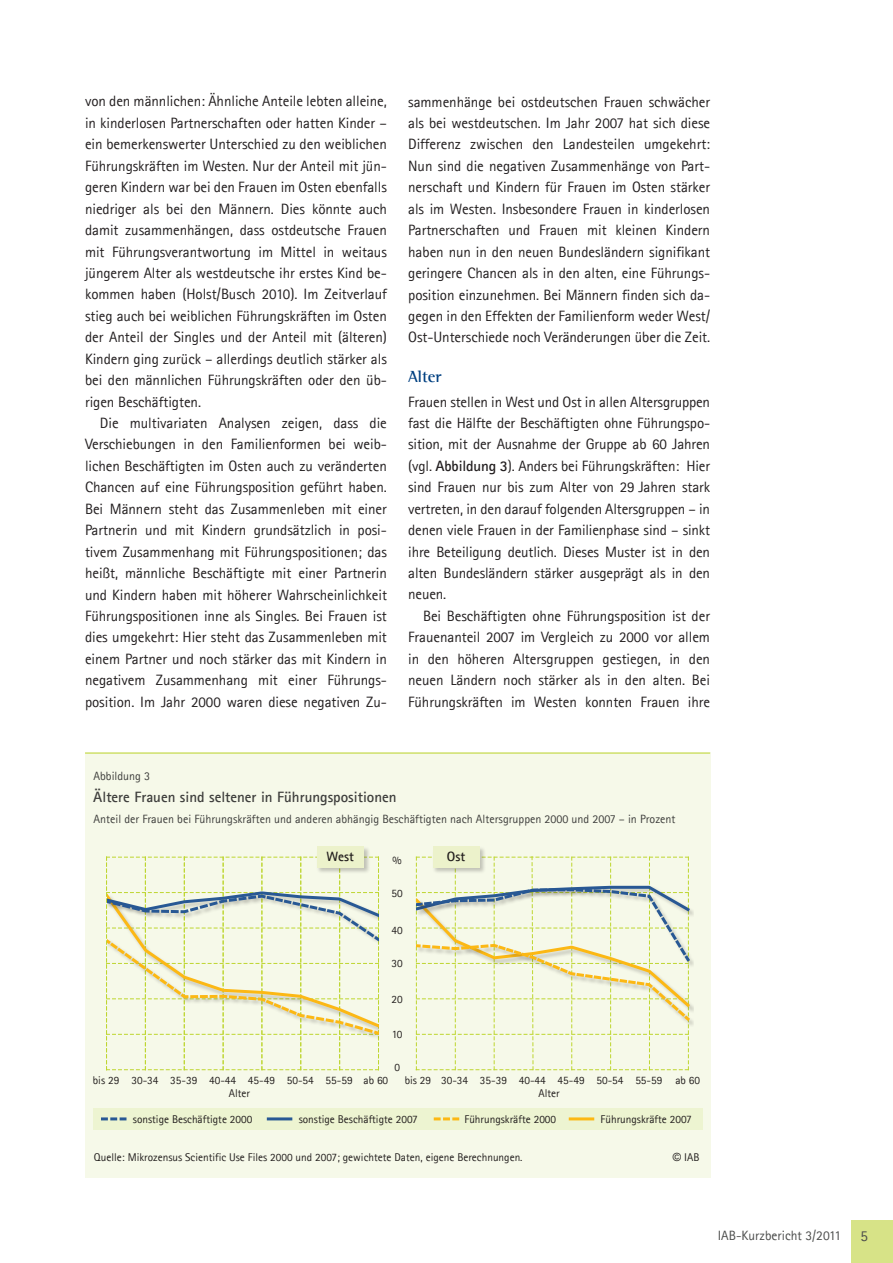
<style>
.page{position:relative;width:893px;height:1263px;background:#fff}
.page>*{position:absolute;margin:0;border:0;box-sizing:border-box;transform-origin:0 0}
.t1{font:700 16.5px "Agfa Rotis Semi Serif";letter-spacing:-.005em;color:#014081}
.t2{font:15px/21.5px "Agfa Rotis Sans Serif";letter-spacing:-.005em;color:#231f20;text-align:justify}
.t3{font:700 15px "Agfa Rotis Sans Serif";color:#3e3e3c}
.t4{font:15px "Agfa Rotis Sans Serif";color:#4b4c4b}
.t5{font:13.5px "Agfa Rotis Sans Serif";color:#4b4c4b}
.t6{font:700 13.5px "Agfa Rotis Sans Serif";color:#221e1d}
.t7{font:12px "Agfa Rotis Sans Serif";color:#3e3e3c}
.t8{font:11.25px/12.9px "Agfa Rotis Sans Serif";color:#221e1d;text-align:center}
.s1{font-weight:700}
.s2{font-family:"Arial"}
</style>
<div class="page">
<div style="left:85px;top:753px;width:625px;height:425px;background:#f6f9e9"></div>
<svg style="left:106px;top:857px;width:273px;height:213px"></svg>
<div style="left:317px;top:846px;width:54px;height:28px;background:#231f20;opacity:.25"></div>
<div style="left:317px;top:846px;width:47px;height:21px;background:#ecf2cb"></div>
<div style="left:94px;top:1109px;width:609px;height:21px;background:#edf4d1"></div>
<svg style="left:101px;top:1117px;width:25px;height:3px"></svg>
<hr style="left:267px;top:1117px;width:25px;height:3px;background:#285894">
<hr style="left:569px;top:1117px;width:25px;height:3px;background:#fcb814">
<svg style="left:416px;top:856px;width:276px;height:214px"></svg>
<div style="left:432px;top:846px;width:54px;height:28px;background:#231f20;opacity:.25"></div>
<div style="left:433px;top:846px;width:46px;height:21px;background:#ecf2cb"></div>
<svg style="left:434px;top:1117px;width:25px;height:3px"></svg>
<hr style="left:85px;top:753px;width:625px;height:1px;background:#bed630">
<div style="left:851px;top:1220px;width:42px;height:43px;background:#d7e387"></div>
<p class="t2" style="left:85px;top:91px;width:303px">von den männlichen: Ähnliche Anteile lebten alleine, in kinderlosen Partnerschaften oder hatten Kinder – ein bemerkenswerter Unterschied zu den weiblichen Führungskräften im Westen. Nur der Anteil mit jün&shy;geren Kindern war bei den Frauen im Osten ebenfalls niedriger als bei den Männern. Dies könnte auch damit zusammenhängen, dass ostdeutsche Frauen mit Führungsverantwortung im Mittel in weitaus jüngerem Alter als westdeutsche ihr erstes Kind be&shy;kommen haben (Holst/Busch 2010). Im Zeitverlauf stieg auch bei weiblichen Führungskräften im Osten der Anteil der Singles und der Anteil mit (älteren)<br>Kindern ging zurück – allerdings deutlich stärker als bei den männlichen Führungskräften oder den üb&shy;rigen Beschäftigten.</p>
<p class="t2" style="left:85px;top:412px;width:303px;text-indent:15px">Die multivariaten Analysen zeigen, dass die Verschiebungen in den Familienformen bei weib&shy;lichen Beschäftigten im Osten auch zu veränderten Chancen auf eine Führungsposition geführt haben.<br>Bei Männern steht das Zusammenleben mit einer Partnerin und mit Kindern grundsätzlich in posi&shy;tivem Zusammenhang mit Führungspositionen; das heißt, männliche Beschäftigte mit einer Partnerin und Kindern haben mit höherer Wahrscheinlichkeit Führungspositionen inne als Singles. Bei Frauen ist dies umgekehrt: Hier steht das Zusammenleben mit einem Partner und noch stärker das mit Kindern in negativem Zusammenhang mit einer Führungs&shy;position. Im Jahr 2000 waren diese negativen Zu-</p>
<p class="t2" style="left:408px;top:91px;width:303px">sammenhänge bei ostdeutschen Frauen schwächer als bei westdeutschen. Im Jahr 2007 hat sich diese Differenz zwischen den Landesteilen umgekehrt:<br>Nun sind die negativen Zusammenhänge von Part&shy;nerschaft und Kindern für Frauen im Osten stärker als im Westen. Insbesondere Frauen in kinderlosen Partnerschaften und Frauen mit kleinen Kindern haben nun in den neuen Bundesländern signifikant geringere Chancen als in den alten, eine Führungs&shy;position einzunehmen. Bei Männern finden sich da&shy;gegen in den Effekten der Familienform weder West/ Ost-Unterschiede noch Veränderungen über die Zeit.</p>
<p class="t1" style="left:408px;top:367px;width:35px">Alter</p>
<p class="t2" style="left:408px;top:391px;width:303px">Frauen stellen in West und Ost in allen Altersgruppen fast die Hälfte der Beschäftigten ohne Führungspo&shy;sition, mit der Ausnahme der Gruppe ab 60 Jahren (vgl. <span class="s1">Abbildung 3</span>). Anders bei Führungskräften: Hier sind Frauen nur bis zum Alter von 29 Jahren stark vertreten, in den darauf folgenden Altersgruppen – in denen viele Frauen in der Familienphase sind – sinkt ihre Beteiligung deutlich. Dieses Muster ist in den alten Bundesländern stärker ausgeprägt als in den neuen.</p>
<p class="t2" style="left:408px;top:605px;width:303px;text-indent:15px">Bei Beschäftigten ohne Führungsposition ist der Frauenanteil 2007 im Vergleich zu 2000 vor allem in den höheren Altersgruppen gestiegen, in den neuen Ländern noch stärker als in den alten. Bei Führungskräften im Westen konnten Frauen ihre</p>
<p class="t7" style="left:94px;top:769px;width:58px">Abbildung 3</p>
<p class="t3" style="left:93px;top:788px;width:305px">Ältere Frauen sind seltener in Führungspositionen</p>
<p class="t7" style="left:94px;top:812px;width:583px">Anteil der Frauen bei Führungskräften und anderen abhängig Beschäftigten nach Altersgruppen 2000 und 2007 – in Prozent</p>
<p class="t6" style="left:327px;top:848px;width:29px">West</p>
<p class="t8" style="left:393px;top:853px;width:11px">%</p>
<p class="t8" style="left:392px;top:887px;width:13px">50</p>
<p class="t8" style="left:392px;top:923px;width:13px">40</p>
<p class="t8" style="left:392px;top:957px;width:13px">30</p>
<p class="t8" style="left:392px;top:993px;width:13px">20</p>
<p class="t8" style="left:392px;top:1027px;width:12px">10</p>
<p class="t8" style="left:394px;top:1061px;width:7px">0</p>
<p class="t6" style="left:447px;top:848px;width:20px">Ost</p>
<p class="t8" style="left:93px;top:1074px;width:297px">bis 29 30-34 35-39 40-44 45-49 50-54 55-59 ab 60<br>Alter</p>
<p class="t8" style="left:405px;top:1074px;width:297px">bis 29 30-34 35-39 40-44 45-49 50-54 55-59 ab 60<br>Alter</p>
<p class="t8" style="left:133px;top:1113px;width:121px">sonstige Beschäftigte 2000</p>
<p class="t8" style="left:299px;top:1113px;width:120px">sonstige Beschäftigte 2007</p>
<p class="t8" style="left:465px;top:1113px;width:93px">Führungskräfte 2000</p>
<p class="t8" style="left:601px;top:1113px;width:93px">Führungskräfte 2007</p>
<p class="t8" style="left:94px;top:1150px;width:430px">Quelle: Mikrozensus Scientific Use Files 2000 und 2007; gewichtete Daten, eigene Berechnungen.</p>
<p class="t8" style="left:673px;top:1150px;width:28px"><span class="s2">©</span> IAB</p>
<p class="t5" style="left:718px;top:1227px;width:125px">IAB-Kurzbericht 3/2011</p>
<p class="t4" style="left:860px;top:1227px;width:9px">5</p>
</div>
